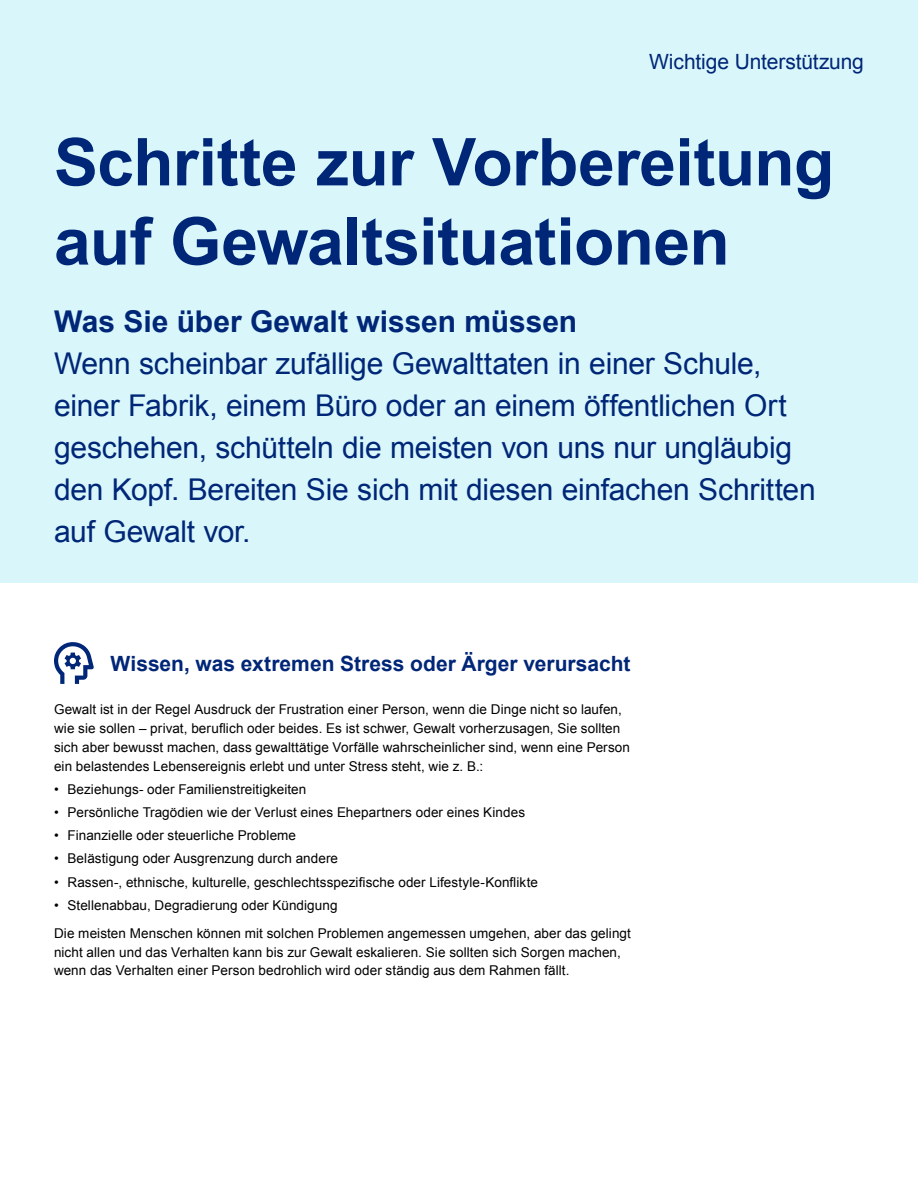
<style>
.page{position:relative;width:918px;height:1188px;background:#fff}
.page>*{position:absolute;margin:0;border:0;box-sizing:border-box;transform-origin:0 0}
.Headline{font:700 66px/79.2px "Arial";letter-spacing:-.01em;color:#002677}
.Intro{font:30px/42px "Arial";letter-spacing:-.01em;color:#002677}
.Subhead{font:700 21px "Arial";color:#002677}
.Product_label_-_Right_aligned{font:21px "Arial";letter-spacing:-.005em;color:#002677}
.Body{font:13.5px/18.9px "Arial";letter-spacing:.005em;color:#000}
.s1{font-weight:700}
</style>
<div class="page">
<div style="left:0;top:0;width:918px;height:583px;background:#d9f6fa"></div>
<svg style="left:54px;top:642px;width:40px;height:42px"></svg>
<p class="Product_label_-_Right_aligned" style="left:649px;top:48px;width:216px">Wichtige Unterstützung</p>
<p class="Headline" style="left:54px;top:125px;width:782px">Schritte zur Vorbereitung auf Gewaltsituationen</p>
<p class="Intro" style="left:54px;top:301px;width:763px"><span class="s1">Was Sie über Gewalt wissen müssen<br></span>Wenn scheinbar zufällige Gewalttaten in einer Schule, einer Fabrik, einem Büro oder an einem öffentlichen Ort geschehen, schütteln die meisten von uns nur ungläubig den Kopf. Bereiten Sie sich mit diesen einfachen Schritten auf Gewalt vor.</p>
<p class="Subhead" style="left:111px;top:649px;width:521px">Wissen, was extremen Stress oder Ärger verursacht</p>
<p class="Body" style="left:54px;top:700px;width:578px">Gewalt ist in der Regel Ausdruck der Frustration einer Person, wenn die Dinge nicht so laufen, wie sie sollen – privat, beruflich oder beides. Es ist schwer, Gewalt vorherzusagen, Sie sollten sich aber bewusst machen, dass gewalttätige Vorfälle wahrscheinlicher sind, wenn eine Person ein belastendes Lebensereignis erlebt und unter Stress steht, wie z. B.:</p>
<p class="Body" style="left:54px;top:780px;width:254px">• Beziehungs- oder Familienstreitigkeiten</p>
<p class="Body" style="left:54px;top:803px;width:473px">• Persönliche Tragödien wie der Verlust eines Ehepartners oder eines Kindes</p>
<p class="Body" style="left:54px;top:826px;width:244px">• Finanzielle oder steuerliche Probleme</p>
<p class="Body" style="left:54px;top:849px;width:286px">• Belästigung oder Ausgrenzung durch andere</p>
<p class="Body" style="left:54px;top:873px;width:485px">• Rassen-, ethnische, kulturelle, geschlechtsspezifische oder Lifestyle-Konflikte</p>
<p class="Body" style="left:54px;top:896px;width:285px">• Stellenabbau, Degradierung oder Kündigung</p>
<p class="Body" style="left:54px;top:924px;width:579px">Die meisten Menschen können mit solchen Problemen angemessen umgehen, aber das gelingt nicht allen und das Verhalten kann bis zur Gewalt eskalieren. Sie sollten sich Sorgen machen, wenn das Verhalten einer Person bedrohlich wird oder ständig aus dem Rahmen fällt.</p>
</div>
